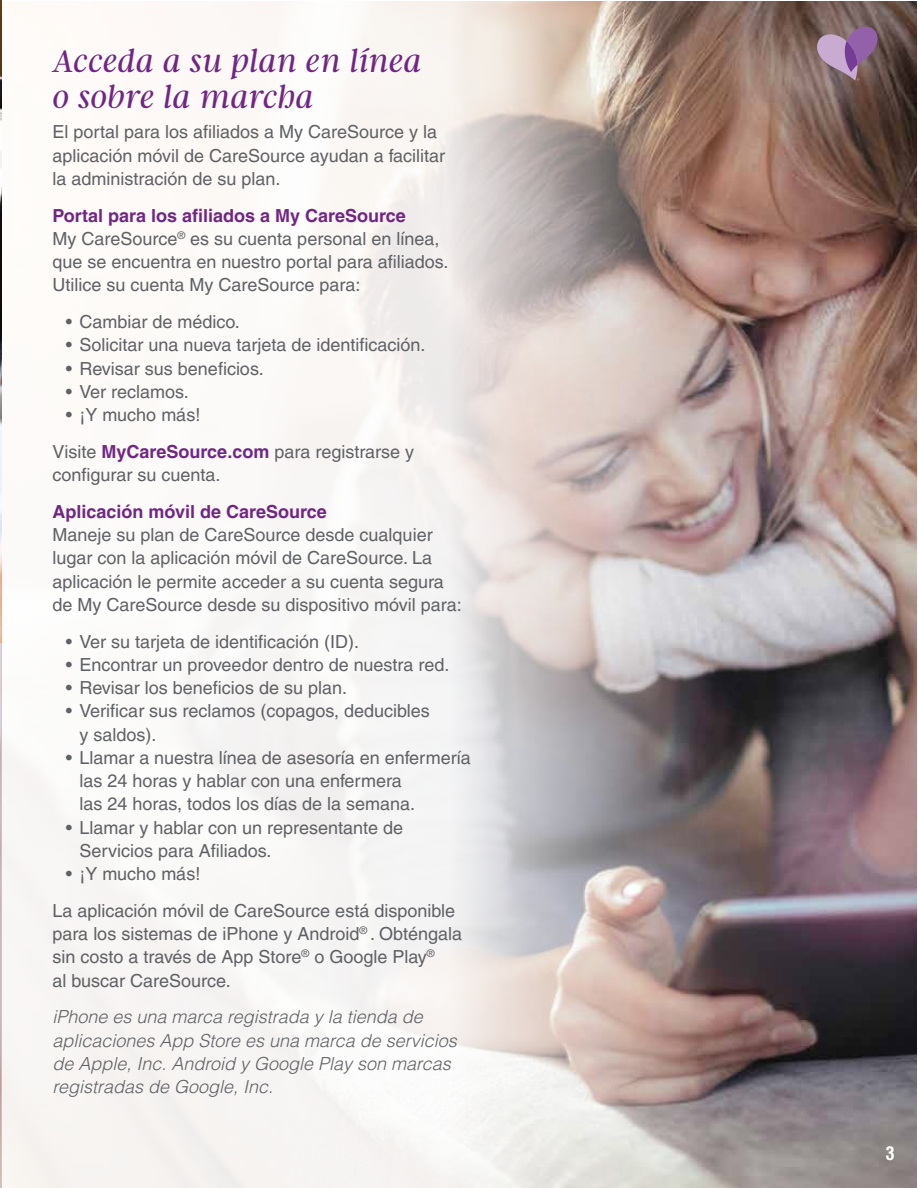
<style>
.page{position:relative;width:918px;height:1188px;background:#fff}
.page>*{position:absolute;margin:0;border:0;box-sizing:border-box;transform-origin:0 0}
.t1{font:italic 300 34.5px/36px "Argent CF";letter-spacing:.015em;color:#702784}
.t2{font:18px/23.2px "Helvetica LT Pro";color:#606165}
.t3{font:italic 300 18px/23.2px "Helvetica LT Pro";color:#606165}
.t4{font:700 18px "Helvetica LT Pro";color:#702784}
.t5{font:700 condensed 18px "Helvetica LT Pro";color:#fff}
.s1{font-weight:700;color:#702784}
</style>
<div class="page">
<img style="left:0;top:0;width:917px;height:1188px">
<img style="left:0;top:0;width:1px;height:643px">
<svg style="left:817px;top:27px;width:61px;height:54px;background:#957493"></svg>
<h2 class="t1" style="left:52px;top:45px;width:371px">Acceda a su plan en línea o sobre la marcha</h2>
<p class="t2" style="left:52px;top:120px;width:394px">El portal para los afiliados a My CareSource y la aplicación móvil de CareSource ayudan a facilitar la administración de su plan.</p>
<h3 class="t4" style="left:52px;top:204px;width:355px">Portal para los afiliados a My CareSource</h3>
<p class="t2" style="left:52px;top:227px;width:398px">My CareSource<sup>®</sup> es su cuenta personal en línea, que se encuentra en nuestro portal para afiliados.<br>Utilice su cuenta My CareSource para:</p>
<p class="t2" style="left:66px;top:310px;width:175px">• Cambiar de médico.</p>
<p class="t2" style="left:66px;top:333px;width:361px">• Solicitar una nueva tarjeta de identificación.</p>
<p class="t2" style="left:66px;top:357px;width:199px">• Revisar sus beneficios.</p>
<p class="t2" style="left:66px;top:380px;width:124px">• Ver reclamos.</p>
<p class="t2" style="left:66px;top:403px;width:136px">• ¡Y mucho más!</p>
<p class="t2" style="left:52px;top:440px;width:363px">Visite <span class="s1">MyCareSource.com</span> para registrarse y configurar su cuenta.</p>
<h3 class="t4" style="left:52px;top:501px;width:276px">Aplicación móvil de CareSource</h3>
<p class="t2" style="left:52px;top:523px;width:411px">Maneje su plan de CareSource desde cualquier lugar con la aplicación móvil de CareSource. La aplicación le permite acceder a su cuenta segura de My CareSource desde su dispositivo móvil para:</p>
<p class="t2" style="left:66px;top:630px;width:295px">• Ver su tarjeta de identificación (ID).</p>
<p class="t2" style="left:66px;top:653px;width:385px">• Encontrar un proveedor dentro de nuestra red.</p>
<p class="t2" style="left:66px;top:676px;width:283px">• Revisar los beneficios de su plan.</p>
<p class="t2" style="left:79px;top:699px;width:352px;text-indent:-14px">• Verificar sus reclamos (copagos, deducibles y saldos).</p>
<p class="t2" style="left:79px;top:746px;width:393px;text-indent:-14px">• Llamar a nuestra línea de asesoría en enfermería las 24 horas y hablar con una enfermera<br>las 24 horas, todos los días de la semana.</p>
<p class="t2" style="left:79px;top:816px;width:325px;text-indent:-14px">• Llamar y hablar con un representante de<br>Servicios para Afiliados.</p>
<p class="t2" style="left:66px;top:862px;width:136px">• ¡Y mucho más!</p>
<p class="t2" style="left:52px;top:899px;width:411px">La aplicación móvil de CareSource está disponible para los sistemas de iPhone y Android<sup>®</sup> . Obténgala sin costo a través de App Store<sup>®</sup> o Google Play<sup>®<br></sup>al buscar CareSource.</p>
<p class="t3" style="left:53px;top:1005px;width:406px">iPhone es una marca registrada y la tienda de aplicaciones App Store es una marca de servicios de Apple, Inc. Android y Google Play son marcas registradas de Google, Inc.</p>
<p class="t5" style="left:886px;top:1141px;width:10px">3</p>
</div>
